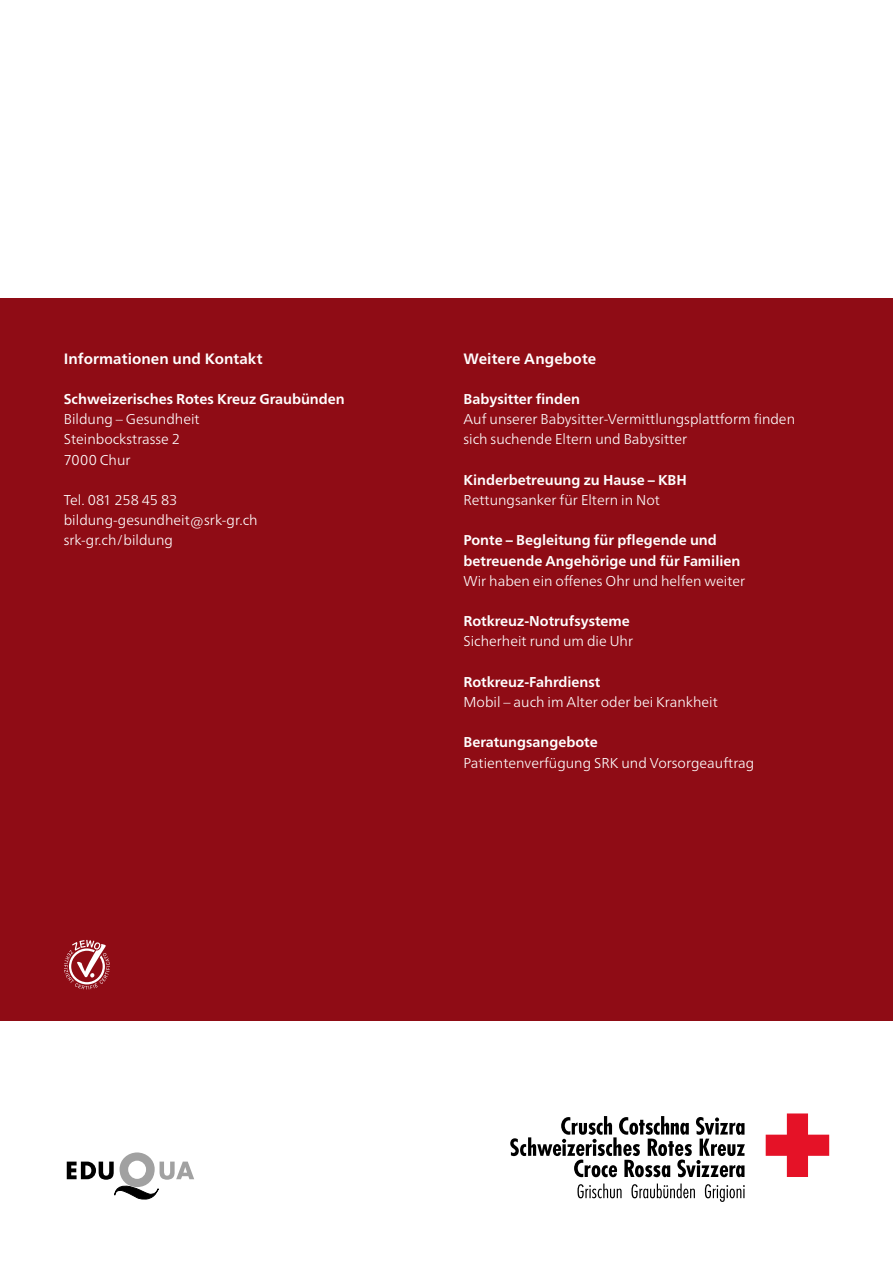
<style>
.page{position:relative;width:893px;height:1263px;background:#fff}
.page>*{position:absolute;margin:0;border:0;box-sizing:border-box;transform-origin:0 0}
.t1{font:700 15px "Frutiger Neue LTW1 G";letter-spacing:.005em;color:#fff}
.t2{font:300 14.25px/20.2px "Frutiger Neue LTW1 G";color:#fff}
.t3{font:700 14.25px/20.2px "Frutiger Neue LTW1 G";color:#fff}
</style>
<div class="page">
<div style="left:0;top:298px;width:893px;height:722px;background:#8f0c15"></div>
<svg style="left:64px;top:940px;width:46px;height:49px"></svg>
<svg style="left:766px;top:1113px;width:63px;height:64px"></svg>
<svg style="left:577px;top:1183px;width:45px;height:15px"></svg>
<svg style="left:631px;top:1183px;width:64px;height:15px"></svg>
<svg style="left:705px;top:1184px;width:40px;height:18px"></svg>
<svg style="left:510px;top:1116px;width:235px;height:61px"></svg>
<svg style="left:67px;top:1152px;width:127px;height:47px"></svg>
<p class="t1" style="left:64px;top:349px;width:200px">Informationen und Kontakt</p>
<p class="t3" style="left:64px;top:389px;width:283px">Schweizerisches Rotes Kreuz Graubünden</p>
<p class="t2" style="left:64px;top:409px;width:137px">Bildung – Gesundheit<br>Steinbockstrasse 2<br>7000 Chur</p>
<p class="t2" style="left:64px;top:490px;width:195px">Tel. 081 258 45 83 bildung-gesundheit@srk-gr.ch srk-gr.ch/bildung</p>
<p class="t1" style="left:463px;top:349px;width:134px">Weitere Angebote</p>
<p class="t3" style="left:463px;top:389px;width:118px">Babysitter finden</p>
<p class="t2" style="left:463px;top:409px;width:333px">Auf unserer Babysitter-Vermittlungsplattform finden sich suchende Eltern und Babysitter</p>
<p class="t3" style="left:463px;top:470px;width:225px">Kinderbetreuung zu Hause – KBH</p>
<p class="t2" style="left:463px;top:490px;width:198px">Rettungsanker für Eltern in Not</p>
<p class="t3" style="left:463px;top:530px;width:279px">Ponte – Begleitung für pflegende und betreuende Angehörige und für Familien</p>
<p class="t2" style="left:463px;top:570px;width:283px">Wir haben ein offenes Ohr und helfen weiter</p>
<p class="t3" style="left:463px;top:611px;width:168px">Rotkreuz-Notrufsysteme</p>
<p class="t2" style="left:463px;top:631px;width:171px">Sicherheit rund um die Uhr</p>
<p class="t3" style="left:463px;top:672px;width:138px">Rotkreuz-Fahrdienst</p>
<p class="t2" style="left:463px;top:692px;width:256px">Mobil – auch im Alter oder bei Krankheit</p>
<p class="t3" style="left:463px;top:732px;width:136px">Beratungsangebote</p>
<p class="t2" style="left:463px;top:752px;width:292px">Patientenverfügung SRK und Vorsorgeauftrag</p>
</div>
